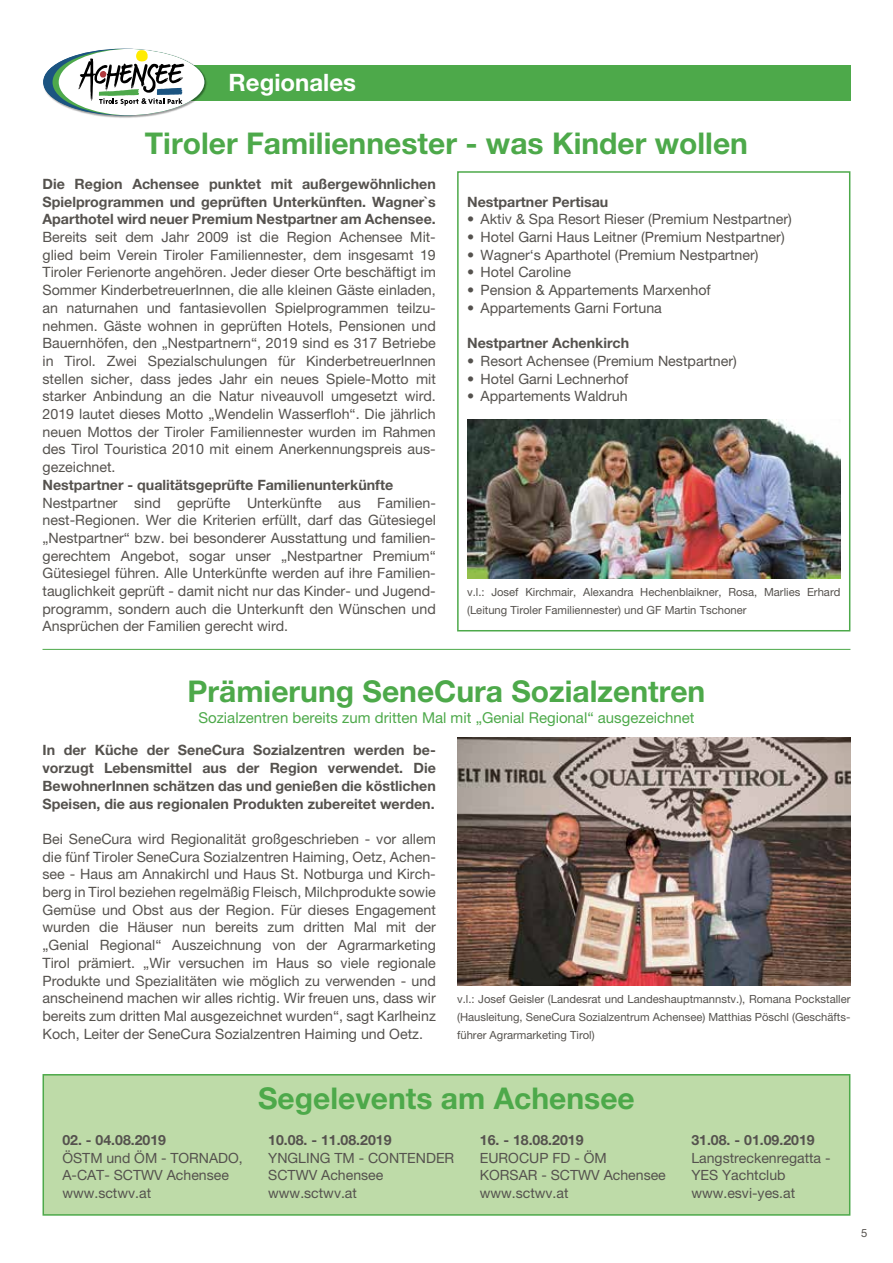
<style>
.page{position:relative;width:893px;height:1263px;background:#fff}
.page>*{position:absolute;margin:0;border:0;box-sizing:border-box;transform-origin:0 0}
.t1{font:700 30px "Helvetica Neue LT Pro";color:#4da94a}
.t2{font:700 24px "Helvetica Neue LT Pro";color:#fff}
.t3{font:15px "Helvetica Neue LT Pro";color:#4da94a}
.t4{font:14.25px/17.7px "Helvetica Neue LT Pro";color:#55524e;text-align:justify}
.t5{font:700 14.25px/17.7px "Helvetica Neue LT Pro";color:#55524e;text-align:justify}
.t6{font:14.1px/17.7px "Helvetica Neue LT Pro";color:#55524e}
.t7{font:700 14.1px "Helvetica Neue LT Pro";color:#55524e}
.t8{font:11.25px/17.7px "Helvetica Neue LT Pro";color:#55524e}
</style>
<div class="page">
<div style="left:43px;top:1075px;width:807px;height:140px;background:#bedba8"></div>
<div style="left:43px;top:1074px;width:807px;height:142px;border:2px solid #4da94a"></div>
<div style="left:64px;top:65px;width:786px;height:35px;background:#4da94a"></div>
<img style="left:93px;top:48px;width:115px;height:70px">
<svg style="left:43px;top:49px;width:161px;height:66px"></svg>
<div style="left:457px;top:171px;width:393px;height:460px;border:2px solid #4da94a"></div>
<hr style="left:43px;top:649px;width:807px;height:1px;background:#4da94a">
<img style="left:467px;top:419px;width:373px;height:159px">
<img style="left:457px;top:738px;width:393px;height:248px">
<h2 class="t2" style="left:229px;top:68px;width:129px">Regionales</h2>
<h1 class="t1" style="left:145px;top:124px;width:604px">Tiroler Familiennester - was Kinder wollen</h1>
<p class="t5" style="left:43px;top:175px;width:395px">Die Region Achensee punktet mit außergewöhnlichen Spielprogrammen und geprüften Unterkünften. Wagner`s Aparthotel wird neuer Premium Nestpartner am Achensee.</p>
<p class="t4" style="left:43px;top:228px;width:395px">Bereits seit dem Jahr 2009 ist die Region Achensee Mit&shy;glied beim Verein Tiroler Familiennester, dem insgesamt 19<br>Tiroler Ferienorte angehören. Jeder dieser Orte beschäftigt im Sommer KinderbetreuerInnen, die alle kleinen Gäste einladen, an naturnahen und fantasievollen Spielprogrammen teilzu&shy;nehmen. Gäste wohnen in geprüften Hotels, Pensionen und Bauernhöfen, den „Nestpartnern“, 2019 sind es 317 Betriebe in Tirol. Zwei Spezialschulungen für KinderbetreuerInnen stellen sicher, dass jedes Jahr ein neues Spiele-Motto mit starker Anbindung an die Natur niveauvoll umgesetzt wird.<br>2019 lautet dieses Motto „Wendelin Wasserfloh“. Die jährlich neuen Mottos der Tiroler Familiennester wurden im Rahmen des Tirol Touristica 2010 mit einem Anerkennungspreis aus&shy;gezeichnet.</p>
<p class="t5" style="left:43px;top:476px;width:352px">Nestpartner - qualitätsgeprüfte Familienunterkünfte</p>
<p class="t4" style="left:43px;top:493px;width:395px">Nestpartner sind geprüfte Unterkünfte aus Familien&shy;nest-Regionen. Wer die Kriterien erfüllt, darf das Gütesiegel „Nestpartner“ bzw. bei besonderer Ausstattung und familien&shy;gerechtem Angebot, sogar unser „Nestpartner Premium“ Gütesiegel führen. Alle Unterkünfte werden auf ihre Familien&shy;tauglichkeit geprüft - damit nicht nur das Kinder- und Jugend&shy;programm, sondern auch die Unterkunft den Wünschen und Ansprüchen der Familien gerecht wird.</p>
<p class="t5" style="left:467px;top:192px;width:143px">Nestpartner Pertisau</p>
<p class="t4" style="left:467px;top:210px;width:326px">• Aktiv &amp; Spa Resort Rieser (Premium Nestpartner)</p>
<p class="t4" style="left:467px;top:228px;width:319px">• Hotel Garni Haus Leitner (Premium Nestpartner)</p>
<p class="t4" style="left:467px;top:246px;width:293px">• Wagner‘s Aparthotel (Premium Nestpartner)</p>
<p class="t4" style="left:467px;top:263px;width:105px">• Hotel Caroline</p>
<p class="t4" style="left:467px;top:281px;width:245px">• Pension &amp; Appartements Marxenhof</p>
<p class="t4" style="left:467px;top:299px;width:196px">• Appartements Garni Fortuna</p>
<p class="t5" style="left:467px;top:334px;width:164px">Nestpartner Achenkirch</p>
<p class="t4" style="left:467px;top:352px;width:271px">• Resort Achensee (Premium Nestpartner)</p>
<p class="t4" style="left:467px;top:370px;width:163px">• Hotel Garni Lechnerhof</p>
<p class="t4" style="left:467px;top:387px;width:162px">• Appartements Waldruh</p>
<p class="t8" style="left:467px;top:583px;width:375px">v.l.: Josef Kirchmair, Alexandra Hechenblaikner, Rosa, Marlies Erhard (Leitung Tiroler Familiennester) und GF Martin Tschoner</p>
<h1 class="t1" style="left:188px;top:673px;width:519px">Prämierung SeneCura Sozialzentren</h1>
<p class="t3" style="left:198px;top:708px;width:498px">Sozialzentren bereits zum dritten Mal mit „Genial Regional“ ausgezeichnet</p>
<p class="t5" style="left:43px;top:741px;width:395px">In der Küche der SeneCura Sozialzentren werden be&shy;vorzugt Lebensmittel aus der Region verwendet. Die BewohnerInnen schätzen das und genießen die köstlichen Speisen, die aus regionalen Produkten zubereitet werden.</p>
<p class="t4" style="left:43px;top:830px;width:395px">Bei SeneCura wird Regionalität großgeschrieben - vor allem die fünf Tiroler SeneCura Sozialzentren Haiming, Oetz, Achen&shy;see - Haus am Annakirchl und Haus St. Notburga und Kirch&shy;berg in Tirol beziehen regelmäßig Fleisch, Milchprodukte sowie Gemüse und Obst aus der Region. Für dieses Engagement wurden die Häuser nun bereits zum dritten Mal mit der „Genial Regional“ Auszeichnung von der Agrarmarketing Tirol prämiert. „Wir versuchen im Haus so viele regionale Produkte und Spezialitäten wie möglich zu verwenden - und anscheinend machen wir alles richtig. Wir freuen uns, dass wir bereits zum dritten Mal ausgezeichnet wurden“, sagt Karlheinz Koch, Leiter der SeneCura Sozialzentren Haiming und Oetz.</p>
<p class="t8" style="left:457px;top:990px;width:395px;text-align:justify">v.l.: Josef Geisler (Landesrat und Landeshauptmannstv.), Romana Pockstaller (Hausleitung, SeneCura Sozialzentrum Achensee) Matthias Pöschl (Geschäfts&shy;führer Agrarmarketing Tirol)</p>
<p class="t7" style="left:62px;top:1131px;width:105px">02. - 04.08.2019</p>
<p class="t6" style="left:62px;top:1148px;width:182px">ÖSTM und ÖM - TORNADO,<br>A-CAT- SCTWV Achensee www.sctwv.at</p>
<h1 class="t1" style="left:258px;top:1080px;width:378px">Segelevents am Achensee</h1>
<p class="t7" style="left:268px;top:1131px;width:125px">10.08. - 11.08.2019</p>
<p class="t6" style="left:268px;top:1148px;width:188px">YNGLING TM - CONTENDER<br>SCTWV Achensee www.sctwv.at</p>
<p class="t7" style="left:480px;top:1131px;width:105px">16. - 18.08.2019</p>
<p class="t6" style="left:480px;top:1148px;width:188px">EUROCUP FD - ÖM<br>KORSAR - SCTWV Achensee www.sctwv.at</p>
<p class="t7" style="left:691px;top:1131px;width:125px">31.08. - 01.09.2019</p>
<p class="t6" style="left:691px;top:1148px;width:141px">Langstreckenregatta -<br>YES Yachtclub www.esvi-yes.at</p>
<p class="t8" style="left:861px;top:1224px;width:8px">5</p>
</div>
